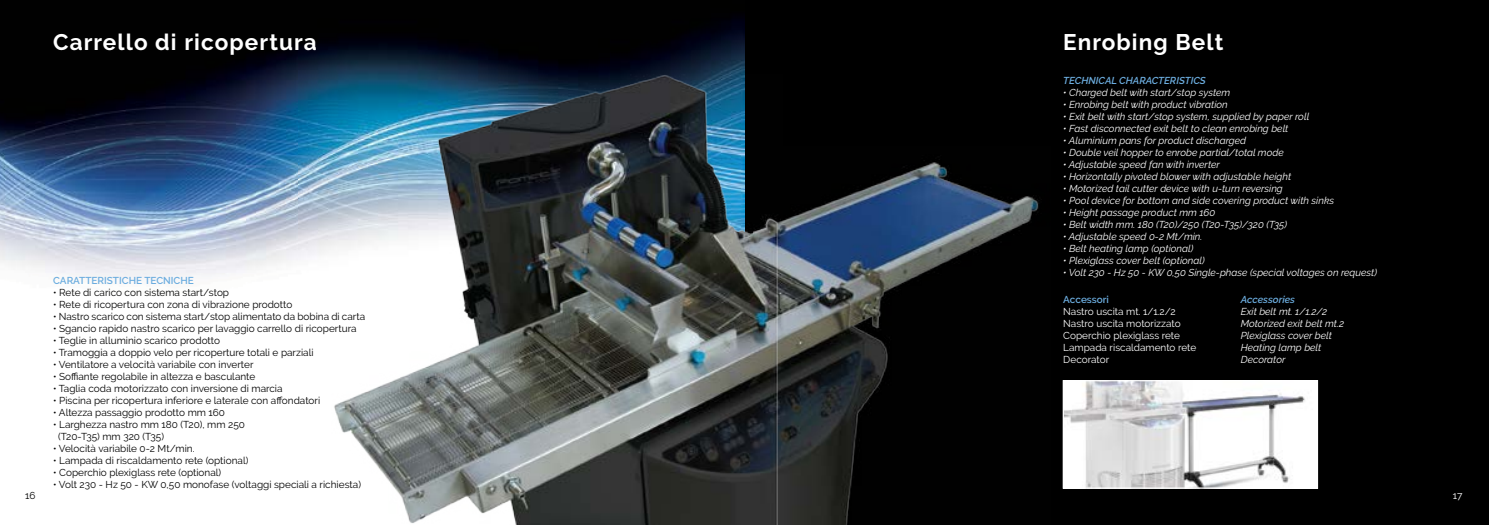
<style>
.page{position:relative;width:1489px;height:525px;background:#fff}
.page>*{position:absolute;margin:0;border:0;box-sizing:border-box;transform-origin:0 0}
.t1{font:700 22.5px "Raleway";letter-spacing:.05em;color:#fff}
.t2{font:italic 10px/12px "Raleway";color:#fff}
.t3{font:10px/12px "Raleway";color:#000}
.t4{font:10px/12px "Raleway";color:#fff}
.t5{font:italic 600 10px "Raleway";color:#6caddf}
.t6{font:600 10px "Raleway";color:#6caddf}
</style>
<div class="page">
<div style="left:744px;top:0;width:744px;height:524px;background:#000"></div>
<img style="left:0;top:0;width:744px;height:279px">
<img style="left:782px;top:162px;width:257px;height:362px">
<img style="left:1064px;top:382px;width:251px;height:104px">
<div style="left:1062px;top:380px;width:255px;height:108px;border:1px solid #fff"></div>
<img style="left:332px;top:75px;width:450px;height:449px">
<h1 class="t1" style="left:53px;top:29px;width:265px">Carrello di ricopertura</h1>
<h1 class="t1" style="left:1063px;top:29px;width:162px">Enrobing Belt</h1>
<p class="t5" style="left:1063px;top:75px;width:144px">TECHNICAL CHARACTERISTICS</p>
<p class="t2" style="left:1063px;top:86px;width:168px">• Charged belt with start/stop system</p>
<p class="t2" style="left:1063px;top:98px;width:166px">• Enrobing belt with product vibration</p>
<p class="t2" style="left:1063px;top:110px;width:247px">• Exit belt with start/stop system, supplied by paper roll</p>
<p class="t2" style="left:1063px;top:122px;width:227px">• Fast disconnected exit belt to clean enrobing belt</p>
<p class="t2" style="left:1063px;top:134px;width:184px">• Aluminium pans for product discharged</p>
<p class="t2" style="left:1063px;top:146px;width:222px">• Double veil hopper to enrobe partial/total mode</p>
<p class="t2" style="left:1063px;top:158px;width:158px">• Adjustable speed fan with inverter</p>
<p class="t2" style="left:1063px;top:170px;width:229px">• Horizontally pivoted blower with adjustable height</p>
<p class="t2" style="left:1063px;top:182px;width:221px">• Motorized tail cutter device with u-turn reversing</p>
<p class="t2" style="left:1063px;top:194px;width:272px">• Pool device for bottom and side covering product with sinks</p>
<p class="t2" style="left:1063px;top:206px;width:153px">• Height passage product mm 160</p>
<p class="t2" style="left:1063px;top:218px;width:225px">• Belt width mm. 180 (T20)/250 (T20-T35)/320 (T35)</p>
<p class="t2" style="left:1063px;top:230px;width:141px">• Adjustable speed 0-2 Mt/min.</p>
<p class="t2" style="left:1063px;top:242px;width:132px">• Belt heating lamp (optional)</p>
<p class="t2" style="left:1063px;top:254px;width:143px">• Plexiglass cover belt (optional)</p>
<p class="t2" style="left:1063px;top:266px;width:315px">• Volt 230 - Hz 50 - KW 0,50 Single-phase (special voltages on request)</p>
<p class="t6" style="left:53px;top:274px;width:142px">CARATTERISTICHE TECNICHE</p>
<p class="t3" style="left:53px;top:286px;width:177px">• Rete di carico con sistema start/stop</p>
<p class="t3" style="left:53px;top:298px;width:241px">• Rete di ricopertura con zona di vibrazione prodotto</p>
<p class="t3" style="left:53px;top:310px;width:313px">• Nastro scarico con sistema start/stop alimentato da bobina di carta</p>
<p class="t3" style="left:53px;top:322px;width:305px">• Sgancio rapido nastro scarico per lavaggio carrello di ricopertura</p>
<p class="t3" style="left:53px;top:334px;width:168px">• Teglie in alluminio scarico prodotto</p>
<p class="t3" style="left:53px;top:346px;width:262px">• Tramoggia a doppio velo per ricoperture totali e parziali</p>
<p class="t3" style="left:53px;top:358px;width:202px">• Ventilatore a velocità variabile con inverter</p>
<p class="t3" style="left:53px;top:370px;width:204px">• Soffiante regolabile in altezza e basculante</p>
<p class="t3" style="left:53px;top:382px;width:231px">• Taglia coda motorizzato con inversione di marcia</p>
<p class="t3" style="left:53px;top:394px;width:268px">• Piscina per ricopertura inferiore e laterale con affondatori</p>
<p class="t3" style="left:53px;top:406px;width:173px">• Altezza passaggio prodotto mm 160</p>
<p class="t3" style="left:58px;top:418px;width:188px;text-indent:-5px">• Larghezza nastro mm 180 (T20), mm 250 (T20-T35) mm 320 (T35)</p>
<p class="t3" style="left:53px;top:442px;width:143px">• Velocità variabile 0-2 Mt/min.</p>
<p class="t3" style="left:53px;top:454px;width:197px">• Lampada di riscaldamento rete (optional)</p>
<p class="t3" style="left:53px;top:466px;width:170px">• Coperchio plexiglass rete (optional)</p>
<p class="t3" style="left:53px;top:478px;width:309px">• Volt 230 - Hz 50 - KW 0,50 monofase (voltaggi speciali a richiesta)</p>
<p class="t6" style="left:1063px;top:293px;width:47px">Accessori</p>
<p class="t4" style="left:1063px;top:305px;width:134px">Nastro uscita mt. 1/1.2/2<br>Nastro uscita motorizzato<br>Coperchio plexiglass rete<br>Lampada riscaldamento rete<br>Decorator</p>
<p class="t5" style="left:1240px;top:293px;width:56px">Accessories</p>
<p class="t2" style="left:1240px;top:305px;width:105px">Exit belt mt. 1/1.2/2<br>Motorized exit belt mt.2<br>Plexiglass cover belt<br>Heating lamp belt<br>Decorator</p>
<p class="t3" style="left:25px;top:489px;width:12px">16</p>
<p class="t4" style="left:1452px;top:489px;width:11px">17</p>
</div>
